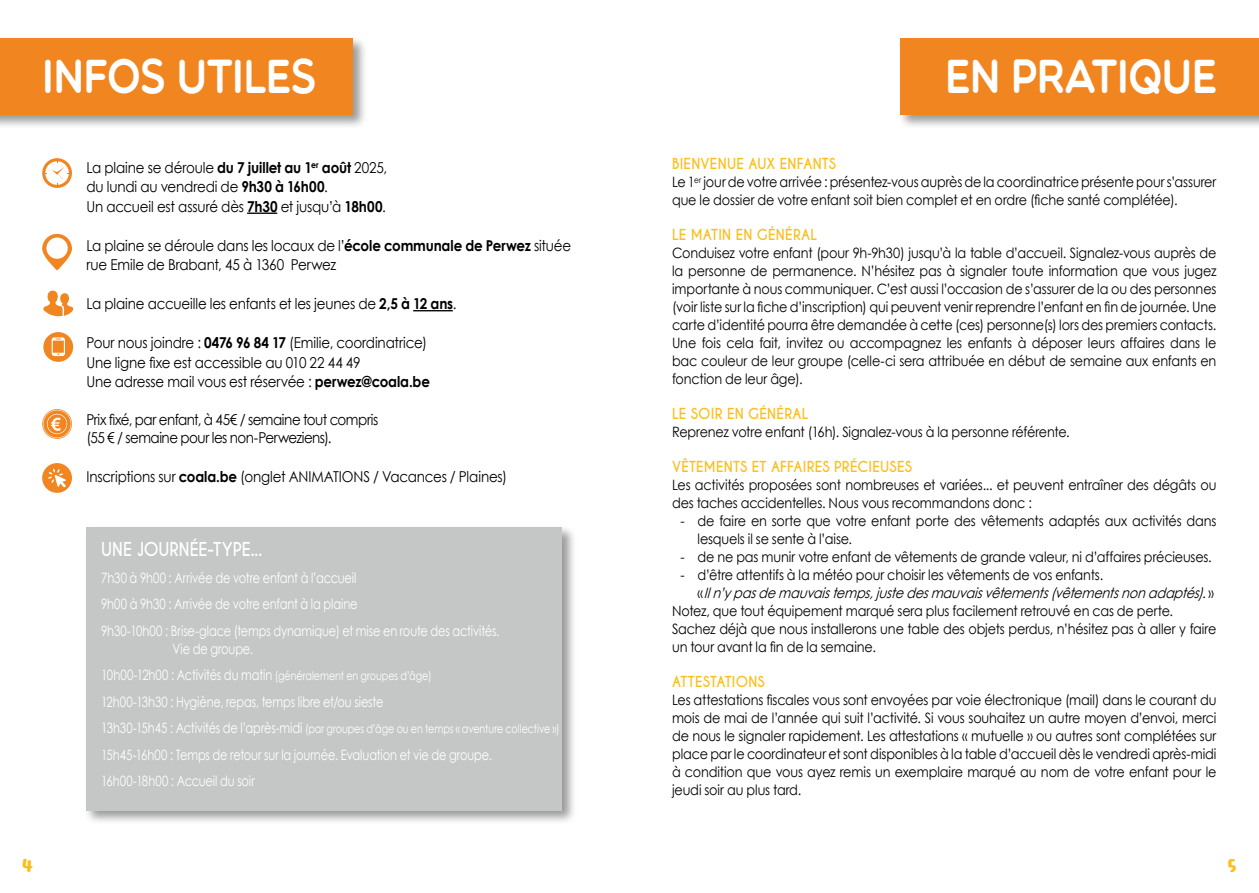
<style>
.page{position:relative;width:1259px;height:893px;background:#fff}
.page>*{position:absolute;margin:0;border:0;box-sizing:border-box;transform-origin:0 0}
.t1{font:48px "Multicolore";letter-spacing:-.01em;color:#fff;scale:.85 1}
.t2{font:21px "Bakso Sapi";color:#fcbe1c}
.t3{font:700 18px "Caviar Dreams";color:#fff;scale:.9 1}
.t4{font:15px/19.5px "Century Gothic";letter-spacing:-.015em;color:#000;scale:.9 1}
.t5{font:15px/18px "Century Gothic";letter-spacing:-.04em;color:#000;scale:.9 1}
.t6{font:14.25px/18px "Century Gothic";letter-spacing:-.015em;color:#000;scale:.9 1}
.t7{font:14.25px/26.5px "Century Gothic";letter-spacing:-.01em;color:#fff;scale:.8 1}
.t8{font:700 14.25px "Caviar Dreams";letter-spacing:.015em;color:#fcbe1c;scale:.95 1}
.t9{font:italic 14.25px "Century Gothic";color:#000;scale:.9 1}
.t10{font:12px "Century Gothic";letter-spacing:-.005em;color:#fff;scale:.8 1}
.s1{font-weight:700}
.s2{font-size:12px}
.s3{font-size:14.25px}
.s4{font-style:normal}
</style>
<div class="page">
<div style="left:0;top:36px;width:367px;height:93px;background:#000;opacity:.4"></div>
<div style="left:0;top:38px;width:352px;height:77px;background:#f1851f"></div>
<div style="left:84px;top:525px;width:493px;height:300px;background:#000;opacity:.4"></div>
<div style="left:86px;top:527px;width:476px;height:283px;background:#c5c6c6"></div>
<div style="left:898px;top:36px;width:361px;height:93px;background:#000;opacity:.4"></div>
<div style="left:901px;top:38px;width:358px;height:77px;background:#f1851f"></div>
<hr style="left:247px;top:213px;width:30px;height:1px;background:#000">
<hr style="left:413px;top:310px;width:40px;height:1px;background:#000">
<svg style="left:42px;top:409px;width:30px;height:30px"></svg>
<svg style="left:43px;top:291px;width:30px;height:25px"></svg>
<svg style="left:42px;top:234px;width:30px;height:36px"></svg>
<svg style="left:42px;top:158px;width:30px;height:30px"></svg>
<svg style="left:43px;top:332px;width:30px;height:30px"></svg>
<svg style="left:42px;top:463px;width:30px;height:30px"></svg>
<h1 class="t1" style="left:42px;top:48px;width:324px">INFOS UTILES</h1>
<h1 class="t1" style="left:945px;top:48px;width:321px">EN PRATIQUE</h1>
<p class="t4" style="left:86px;top:157px;width:336px">La plaine se déroule <span class="s1">du 7 juillet au 1</span><sup>er</sup> <span class="s1">août</span> 2025, du lundi au vendredi de <span class="s1">9h30 à 16h00</span>.<br>Un accueil est assuré dès <span class="s1">7h30</span> et jusqu’à <span class="s1">18h00</span>.</p>
<p class="t4" style="left:86px;top:235px;width:540px">La plaine se déroule dans les locaux de l’<span class="s1">école communale de Perwez</span> située rue Emile de Brabant, 45 à 1360 Perwez</p>
<p class="t4" style="left:86px;top:294px;width:413px">La plaine accueille les enfants et les jeunes de <span class="s1">2,5 à 12 ans</span>.</p>
<p class="t4" style="left:86px;top:333px;width:383px">Pour nous joindre : <span class="s1">0476 96 84 17</span> (Emilie, coordinatrice)<br>Une ligne fixe est accessible au 010 22 44 49<br>Une adresse mail vous est réservée : <span class="s1">perwez@coala.be</span></p>
<p class="t5" style="left:86px;top:410px;width:326px">Prix fixé, par enfant, à 45€ / semaine tout compris (55 € / semaine pour les non-Perweziens).</p>
<p class="t4" style="left:86px;top:466px;width:469px">Inscriptions sur <span class="s1">coala.be</span> (onglet ANIMATIONS / Vacances / Plaines)</p>
<p class="t3" style="left:101px;top:539px;width:180px">UNE JOURNÉE-TYPE...</p>
<p class="t7" style="left:101px;top:564px;width:499px">7h30 à 9h00 : Arrivée de votre enfant à l’accueil<br>9h00 à 9h30 : Arrivée de votre enfant à la plaine<br>9h30-10h00 : Brise-glace (temps dynamique) et mise en route des activités.</p>
<p class="t7" style="left:101px;top:635px;width:414px;text-indent:71px">Vie de groupe.<br>10h00-12h00 : Activités du matin <span class="s2">(généralement en groupes d’âge)<br></span>12h00-13h30 : Hygiène, repas, temps libre et/ou sieste</p>
<p class="t10" style="left:101px;top:720px;width:575px"><span class="s3">13h30-15h45 : Activités de l’après-midi</span> (par groupes d’âge ou en temps « aventure collective »)</p>
<p class="t7" style="left:101px;top:741px;width:490px">15h45-16h00 : Temps de retour sur la journée. Evaluation et vie de groupe.<br>16h00-18h00 : Accueil du soir</p>
<p class="t8" style="left:672px;top:155px;width:174px">BIENVENUE AUX ENFANTS</p>
<p class="t6" style="left:672px;top:173px;width:606px">Le 1<sup>er</sup> jour de votre arrivée : présentez-vous auprès de la coordinatrice présente pour s’assurer que le dossier de votre enfant soit bien complet et en ordre (fiche santé complétée).</p>
<p class="t8" style="left:672px;top:226px;width:154px">LE MATIN EN GÉNÉRAL</p>
<p class="t6" style="left:672px;top:244px;width:606px;text-align:justify">Conduisez votre enfant (pour 9h-9h30) jusqu’à la table d’accueil. Signalez-vous auprès de la personne de permanence. N’hésitez pas à signaler toute information que vous jugez importante à nous communiquer. C’est aussi l’occasion de s’assurer de la ou des personnes (voir liste sur la fiche d’inscription) qui peuvent venir reprendre l’enfant en fin de journée. Une carte d’identité pourra être demandée à cette (ces) personne(s) lors des premiers contacts.<br>Une fois cela fait, invitez ou accompagnez les enfants à déposer leurs affaires dans le bac couleur de leur groupe (celle-ci sera attribuée en début de semaine aux enfants en fonction de leur âge).</p>
<p class="t8" style="left:672px;top:405px;width:145px">LE SOIR EN GÉNÉRAL</p>
<p class="t6" style="left:672px;top:423px;width:443px">Reprenez votre enfant (16h). Signalez-vous à la personne référente.</p>
<p class="t8" style="left:672px;top:458px;width:254px">VÊTEMENTS ET AFFAIRES PRÉCIEUSES</p>
<p class="t6" style="left:672px;top:476px;width:606px">Les activités proposées sont nombreuses et variées... et peuvent entraîner des dégâts ou des taches accidentelles. Nous vous recommandons donc :</p>
<p class="t6" style="left:697px;top:512px;width:578px;text-indent:-17px">- de faire en sorte que votre enfant porte des vêtements adaptés aux activités dans lesquels il se sente à l’aise.</p>
<p class="t6" style="left:680px;top:548px;width:592px">- de ne pas munir votre enfant de vêtements de grande valeur, ni d’affaires précieuses.</p>
<p class="t6" style="left:680px;top:566px;width:471px">- d’être attentifs à la météo pour choisir les vêtements de vos enfants.</p>
<p class="t9" style="left:697px;top:583px;width:575px"><span class="s4">«</span> Iln’ypasdemauvaistemps,justedesmauvaisvêtements(vêtementsnonadaptés).<span class="s4">»</span></p>
<p class="t6" style="left:672px;top:602px;width:558px">Notez, que tout équipement marqué sera plus facilement retrouvé en cas de perte.</p>
<p class="t6" style="left:672px;top:620px;width:606px">Sachez déjà que nous installerons une table des objets perdus, n’hésitez pas à aller y faire</p>
<p class="t6" style="left:672px;top:638px;width:228px">un tour avant la fin de la semaine.</p>
<p class="t8" style="left:672px;top:673px;width:99px">ATTESTATIONS</p>
<p class="t6" style="left:672px;top:691px;width:606px;text-align:justify">Les attestations fiscales vous sont envoyées par voie électronique (mail) dans le courant du mois de mai de l’année qui suit l’activité. Si vous souhaitez un autre moyen d’envoi, merci de nous le signaler rapidement. Les attestations « mutuelle » ou autres sont complétées sur place par le coordinateur et sont disponibles à la table d’accueil dès le vendredi après-midi à condition que vous ayez remis un exemplaire marqué au nom de votre enfant pour le jeudi soir au plus tard.</p>
<h2 class="t2" style="left:21px;top:852px;width:15px">4</h2>
<h2 class="t2" style="left:1227px;top:853px;width:12px">5</h2>
</div>
